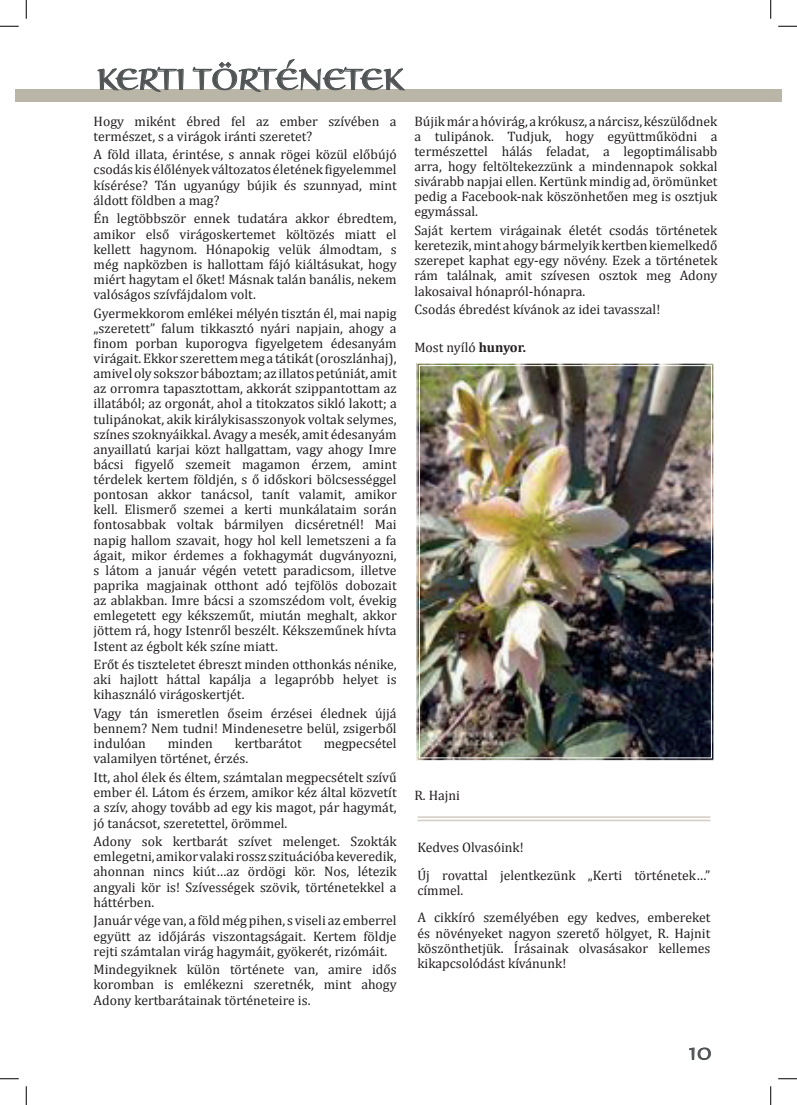
<style>
.page{position:relative;width:797px;height:1105px;background:#fff}
.page>*{position:absolute;margin:0;border:0;box-sizing:border-box;transform-origin:0 0}
.t1{font:30px "Braganza SCITC";color:#515455}
.t2{font:300 30px "Braganza ITC";color:#515455}
.t3{font:13.75px/15.1px "Cambria";color:#231f20;text-align:justify}
.s1{font-weight:700}
</style>
<div class="page">
<div style="left:16px;top:89px;width:754px;height:13px;background:#b9b6a7"></div>
<svg style="left:689px;top:1047px;width:22px;height:13px"></svg>
<div style="left:770px;top:89px;width:11px;height:13px;background:#b9b6a7"></div>
<img style="left:418px;top:365px;width:294px;height:394px">
<div style="left:416px;top:363px;width:298px;height:398px;border:1px solid #fff"></div>
<div style="left:419px;top:365px;width:293px;height:393px;border:1px solid #fff"></div>
<svg style="left:97px;top:67px;width:87px;height:25px"></svg>
<svg style="left:192px;top:59px;width:214px;height:33px"></svg>
<hr style="left:417px;top:816px;width:293px;height:2px;background:#d8d0c9">
<hr style="left:417px;top:820px;width:293px;height:1px;background:#d8d0c9">
<svg style="left:0;top:25px;width:19px;height:2px"></svg>
<svg style="left:778px;top:25px;width:19px;height:2px"></svg>
<svg style="left:0;top:1078px;width:19px;height:1px"></svg>
<svg style="left:778px;top:1078px;width:19px;height:1px"></svg>
<svg style="left:25px;top:0;width:2px;height:19px"></svg>
<svg style="left:25px;top:1086px;width:2px;height:19px"></svg>
<svg style="left:770px;top:0;width:1px;height:19px"></svg>
<svg style="left:770px;top:1086px;width:1px;height:19px"></svg>
<h1 class="t1" style="left:97px;top:62px;width:308px">KERTI TÖRTÉNETEK</h1>
<p class="t3" style="left:94px;top:113px;width:304px">Hogy miként ébred fel az ember szívében a természet, s a virágok iránti szeretet?</p>
<p class="t3" style="left:94px;top:147px;width:304px">A föld illata, érintése, s annak rögei közül előbújó csodás kis élőlények változatos életének figyelemmel kísérése? Tán ugyanúgy bújik és szunnyad, mint áldott földben a mag?</p>
<p class="t3" style="left:94px;top:211px;width:304px">Én legtöbbször ennek tudatára akkor ébredtem, amikor első virágoskertemet költözés miatt el kellett hagynom. Hónapokig velük álmodtam, s még napközben is hallottam fájó kiáltásukat, hogy miért hagytam el őket! Másnak talán banális, nekem valóságos szívfájdalom volt.</p>
<p class="t3" style="left:94px;top:305px;width:304px">Gyermekkorom emlékei mélyén tisztán él, mai napig „szeretett” falum tikkasztó nyári napjain, ahogy a finom porban kuporogva figyelgetem édesanyám virágait. Ekkor szerettem meg a tátikát (oroszlánhaj), amivel oly sokszor báboztam; az illatos petúniát, amit az orromra tapasztottam, akkorát szippantottam az illatából; az orgonát, ahol a titokzatos sikló lakott; a tulipánokat, akik királykisasszonyok voltak selymes, színes szoknyáikkal. Avagy a mesék, amit édesanyám anyaillatú karjai közt hallgattam, vagy ahogy Imre bácsi figyelő szemeit magamon érzem, amint térdelek kertem földjén, s ő időskori bölcsességgel pontosan akkor tanácsol, tanít valamit, amikor kell. Elismerő szemei a kerti munkálataim során fontosabbak voltak bármilyen dicséretnél! Mai napig hallom szavait, hogy hol kell lemetszeni a fa ágait, mikor érdemes a fokhagymát dugványozni, s látom a január végén vetett paradicsom, illetve paprika magjainak otthont adó tejfölös dobozait az ablakban. Imre bácsi a szomszédom volt, évekig emlegetett egy kékszeműt, miután meghalt, akkor jöttem rá, hogy Istenről beszélt. Kékszeműnek hívta Istent az égbolt kék színe miatt.</p>
<p class="t3" style="left:94px;top:657px;width:304px">Erőt és tiszteletet ébreszt minden otthonkás nénike, aki hajlott háttal kapálja a legapróbb helyet is kihasználó virágoskertjét.</p>
<p class="t3" style="left:94px;top:706px;width:304px">Vagy tán ismeretlen őseim érzései élednek újjá bennem? Nem tudni! Mindenesetre belül, zsigerből indulóan</p>
<p class="t3" style="left:168px;top:736px;width:46px">minden</p>
<p class="t3" style="left:235px;top:736px;width:68px">kertbarátot</p>
<p class="t3" style="left:324px;top:736px;width:74px">megpecsétel</p>
<p class="t3" style="left:94px;top:749px;width:304px;line-height:18.6px">valamilyen történet, érzés.<br>Itt, ahol élek és éltem, számtalan megpecsételt szívű</p>
<p class="t3" style="left:94px;top:785px;width:304px">ember él. Látom és érzem, amikor kéz által közvetít a szív, ahogy tovább ad egy kis magot, pár hagymát, jó tanácsot, szeretettel, örömmel.</p>
<p class="t3" style="left:94px;top:834px;width:304px">Adony sok kertbarát szívet melenget. Szokták emlegetni, amikor valaki rossz szituációba keveredik, ahonnan nincs kiút…az ördögi kör. Nos, létezik angyali kör is! Szívességek szövik, történetekkel a háttérben.</p>
<p class="t3" style="left:94px;top:913px;width:304px">Január vége van, a föld még pihen, s viseli az emberrel együtt az időjárás viszontagságait. Kertem földje rejti számtalan virág hagymáit, gyökerét, rizómáit.</p>
<p class="t3" style="left:94px;top:962px;width:304px">Mindegyiknek külön története van, amire idős koromban is emlékezni szeretnék, mint ahogy Adony kertbarátainak történeteire is.</p>
<p class="t3" style="left:414px;top:113px;width:304px">Bújik már a hóvirág, a krókusz, a nárcisz, készülődnek a tulipánok. Tudjuk, hogy együttműködni a természettel hálás feladat, a legoptimálisabb arra, hogy feltöltekezzünk a mindennapok sokkal sivárabb napjai ellen. Kertünk mindig ad, örömünket pedig a Facebook-nak köszönhetően meg is osztjuk egymással.</p>
<p class="t3" style="left:414px;top:223px;width:304px">Saját kertem virágainak életét csodás történetek keretezik, mint ahogy bármelyik kertben kiemelkedő szerepet kaphat egy-egy növény. Ezek a történetek rám találnak, amit szívesen osztok meg Adony lakosaival hónapról-hónapra.</p>
<p class="t3" style="left:414px;top:302px;width:247px">Csodás ébredést kívánok az idei tavasszal!</p>
<p class="t3" style="left:414px;top:339px;width:113px">Most nyíló <span class="s1">hunyor.</span></p>
<p class="t3" style="left:414px;top:787px;width:47px">R. Hajni</p>
<p class="t3" style="left:417px;top:833px;width:294px;line-height:27.6px">Kedves Olvasóink!<br>Új rovattal jelentkezünk „Kerti történetek…”</p>
<p class="t3" style="left:417px;top:876px;width:294px;line-height:27.6px">címmel.<br>A cikkíró személyében egy kedves, embereket</p>
<p class="t3" style="left:417px;top:925px;width:294px">és növényeket nagyon szerető hölgyet, R. Hajnit köszönthetjük. Írásainak olvasásakor kellemes kikapcsolódást kívánunk!</p>
<h1 class="t2" style="left:688px;top:1031px;width:25px">1 01</h1>
</div>
